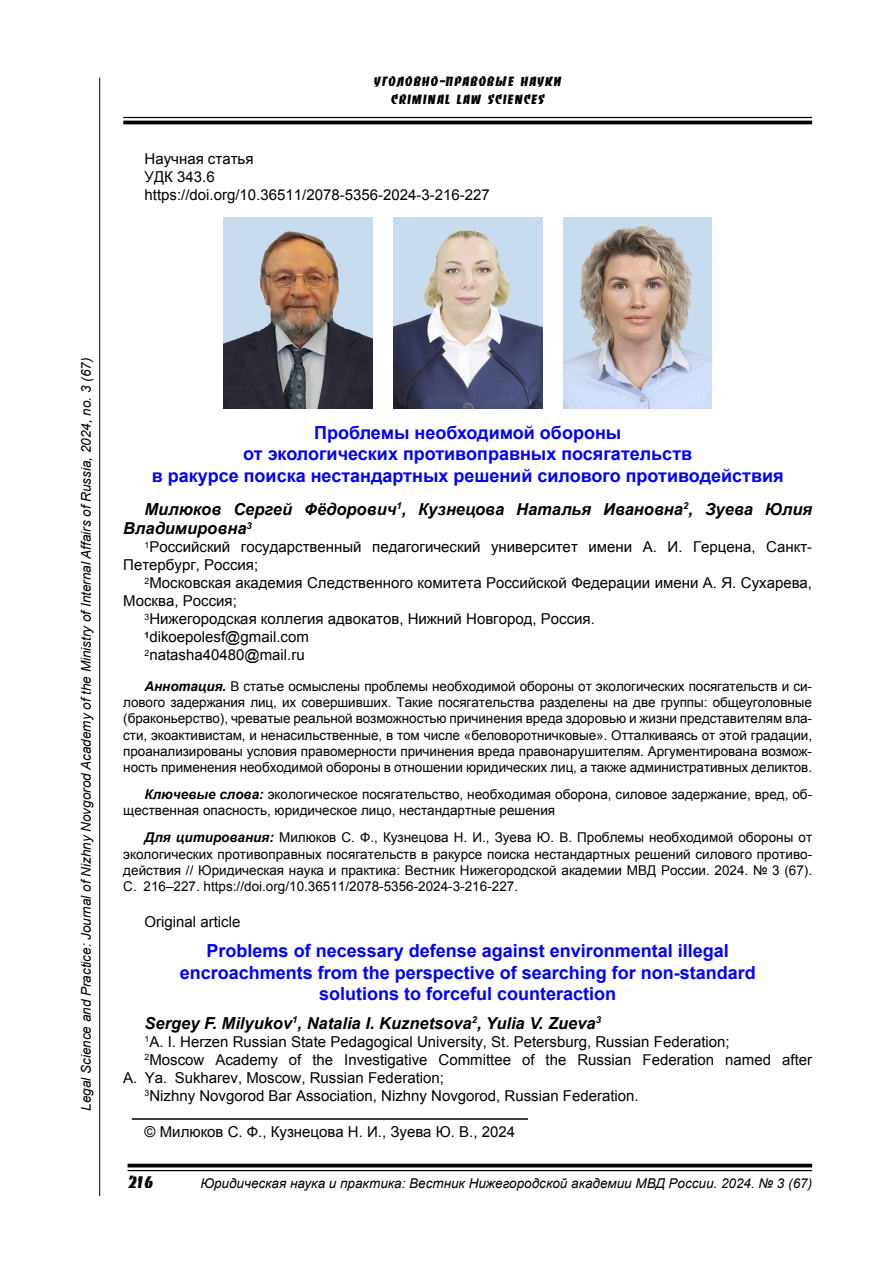
<style>
.page{position:relative;width:893px;height:1263px;background:#fff}
.page>*{position:absolute;margin:0;border:0;box-sizing:border-box;transform-origin:0 0}
.t1{font:700 18px/21.6px "Arial";color:#00f;text-align:center}
.t2{font:italic 700 16.5px/19.8px "Arial";color:#000}
.t3{font:15px/18px "Arial";color:#000}
.t4{font:15px "Banco Normal";color:#000}
.t5{font:13.5px/16.2px "Arial";color:#000;text-align:justify}
.t6{font:italic 13.5px "Arial";color:#000}
.t7{font:12px/18px "Banco Normal";letter-spacing:.015em;color:#000;text-align:center}
.s1{font-weight:700;font-style:italic}
</style>
<div class="page">
<hr style="left:99px;top:78px;width:1px;height:1118px;background:#000">
<hr style="left:128px;top:1164px;width:684px;height:3px;background:#000">
<hr style="left:128px;top:1170px;width:684px;height:1px;background:#000">
<hr style="left:123px;top:117px;width:689px;height:1px;background:#000">
<hr style="left:123px;top:121px;width:689px;height:3px;background:#000">
<hr style="left:132px;top:1118px;width:396px;height:2px;background:#000">
<img style="left:224px;top:217px;width:148px;height:192px">
<img style="left:393px;top:217px;width:149px;height:192px">
<img style="left:563px;top:217px;width:149px;height:192px">
<p class="t7" style="left:374px;top:72px;width:190px">УГОЛОВНО-ПРАВОВЫЕ НАУКИ<br>CRIMINAL LAW SCIENCES</p>
<p class="t3" style="left:145px;top:150px;width:347px">Научная статья<br>УДК 343.6 https://doi.org/10.36511/2078-5356-2024-3-216-227</p>
<p class="t6" style="left:77px;top:1111px;width:755px;rotate:-90deg">Legal Science and Practice: Journal of Nizhny Novgorod Academy of the Ministry of Internal Affairs of Russia, 2024, no. 3 (67)</p>
<h1 class="t1" style="left:152px;top:422px;width:633px">Проблемы необходимой обороны<br>от экологических противоправных посягательств<br>в ракурсе поиска нестандартных решений силового противодействия</h1>
<p class="t2" style="left:123px;top:499px;width:690px;text-indent:21px">Милюков Сергей Фёдорович<sup>1</sup>, Кузнецова Наталья Ивановна<sup>2</sup>, Зуева Юлия<br>Владимировна<sup>3</sup></p>
<p class="t3" style="left:123px;top:538px;width:690px;text-indent:21px"><sup>1</sup>Российский государственный педагогический университет имени А. И. Герцена, Санкт-<br>Петербург, Россия;</p>
<p class="t3" style="left:145px;top:574px;width:669px"><sup>2</sup>Московская академия Следственного комитета Российской Федерации имени А. Я. Сухарева,</p>
<p class="t3" style="left:123px;top:592px;width:115px">Москва, Россия;</p>
<p class="t3" style="left:145px;top:610px;width:452px"><sup>3</sup>Нижегородская коллегия адвокатов, Нижний Новгород, Россия.</p>
<p class="t3" style="left:145px;top:628px;width:166px"><sup>1</sup>dikoepolesf@gmail.com</p>
<p class="t3" style="left:145px;top:646px;width:162px"><sup>2</sup>natasha40480@mail.ru</p>
<p class="t5" style="left:123px;top:678px;width:690px;text-indent:21px"><span class="s1">Аннотация.</span> В статье осмыслены проблемы необходимой обороны от экологических посягательств и си&shy;лового задержания лиц, их совершивших. Такие посягательства разделены на две группы: общеуголовные (браконьерство), чреватые реальной возможностью причинения вреда здоровью и жизни представителям вла&shy;сти, экоактивистам, и ненасильственные, в том числе «беловоротничковые». Отталкиваясь от этой градации, проанализированы условия правомерности причинения вреда правонарушителям. Аргументирована возмож&shy;ность применения необходимой обороны в отношении юридических лиц, а также административных деликтов.</p>
<p class="t5" style="left:123px;top:786px;width:690px;text-indent:21px"><span class="s1">Ключевые слова:</span> экологическое посягательство, необходимая оборона, силовое задержание, вред, об&shy;щественная опасность, юридическое лицо, нестандартные решения</p>
<p class="t5" style="left:123px;top:829px;width:690px;text-indent:21px"><span class="s1">Для цитирования:</span> Милюков С. Ф., Кузнецова Н. И., Зуева Ю. В. Проблемы необходимой обороны от экологических противоправных посягательств в ракурсе поиска нестандартных решений силового противо&shy;действия // Юридическая наука и практика: Вестник Нижегородской академии МВД России. 2024. № 3 (67).<br>С. 216–227. https://doi.org/10.36511/2078-5356-2024-3-216-227.</p>
<p class="t3" style="left:145px;top:912px;width:97px">Original article</p>
<h1 class="t1" style="left:180px;top:940px;width:578px">Problems of necessary defense against environmental illegal encroachments from the perspective of searching for non-standard solutions to forceful counteraction</h1>
<p class="t2" style="left:145px;top:1013px;width:458px">Sergey F. Milyukov<sup>1</sup>, Natalia I. Kuznetsova<sup>2</sup>, Yulia V. Zueva<sup>3</sup></p>
<p class="t3" style="left:145px;top:1032px;width:587px"><sup>1</sup>A. I. Herzen Russian State Pedagogical University, St. Petersburg, Russian Federation;</p>
<p class="t3" style="left:145px;top:1050px;width:669px"><sup>2</sup>Moscow Academy of the Investigative Committee of the Russian Federation named after</p>
<p class="t3" style="left:123px;top:1068px;width:322px">A. Ya. Sukharev, Moscow, Russian Federation;</p>
<p class="t3" style="left:145px;top:1086px;width:496px"><sup>3</sup>Nizhny Novgorod Bar Association, Nizhny Novgorod, Russian Federation.</p>
<p class="t3" style="left:145px;top:1122px;width:372px">© Милюков С. Ф., Кузнецова Н. И., Зуева Ю. В., 2024</p>
<p class="t4" style="left:128px;top:1173px;width:24px">216</p>
<p class="t6" style="left:200px;top:1175px;width:613px">Юридическая наука и практика: Вестник Нижегородской академии МВД России. 2024. № 3 (67)</p>
</div>
